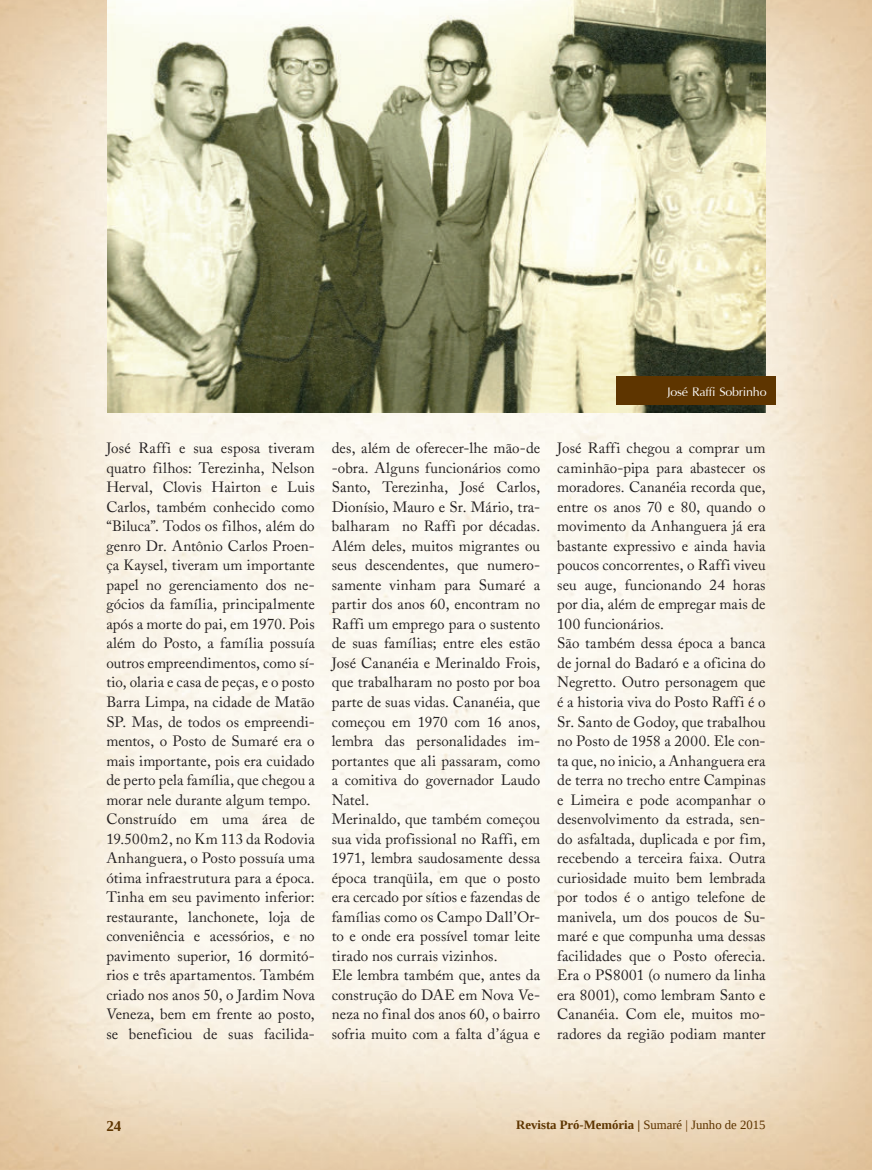
<style>
.page{position:relative;width:872px;height:1170px;background:#fff}
.page>*{position:absolute;margin:0;border:0;box-sizing:border-box;transform-origin:0 0}
.t1{font:19.5px "Iris UPC";letter-spacing:-.01em;color:#fff}
.t2{font:15px/19.5px "Adobe Caslon";letter-spacing:.005em;color:#231f20}
.t3{font:700 15px "Liberation Serif";color:#5e3500}
.t4{font:700 12.75px "Liberation Serif";color:#5e3500}
.s1{font-weight:400}
</style>
<div class="page">
<img style="left:0;top:0;width:872px;height:1169px">
<img style="left:107px;top:0;width:658px;height:412px">
<div style="left:616px;top:376px;width:159px;height:28px;background:#5e3500"></div>
<h1 class="t1" style="left:667px;top:383px;width:101px">José Raffi Sobrinho</h1>
<p class="t2" style="left:106px;top:438px;width:210px">José Raffi e sua esposa tiveram quatro filhos: Terezinha, Nelson<br>Herval, Clovis Hairton e Luis<br>Carlos, também conhecido como “Biluca”. Todos os filhos, além do genro Dr. Antônio Carlos Proen&shy;ça Kaysel, tiveram um importante papel no gerenciamento dos ne&shy;gócios da família, principalmente após a morte do pai, em 1970. Pois além do Posto, a família possuía outros empreendimentos, como sí&shy;tio, olaria e casa de peças, e o posto<br>Barra Limpa, na cidade de Matão<br>SP. Mas, de todos os empreendi&shy;mentos, o Posto de Sumaré era o mais importante, pois era cuidado de perto pela família, que chegou a morar nele durante algum tempo.<br>Construído em uma área de<br>19.500m2, no Km 113 da Rodovia<br>Anhanguera, o Posto possuía uma ótima infraestrutura para a época.<br>Tinha em seu pavimento inferior: restaurante, lanchonete, loja de conveniência e acessórios, e no pavimento superior, 16 dormitó&shy;rios e três apartamentos. Também criado nos anos 50, o Jardim Nova<br>Veneza, bem em frente ao posto, se beneficiou de suas facilida-</p>
<p class="t2" style="left:557px;top:438px;width:210px">José Raffi chegou a comprar um caminhão-pipa para abastecer os moradores. Cananéia recorda que, entre os anos 70 e 80, quando o movimento da Anhanguera já era bastante expressivo e ainda havia poucos concorrentes, o Raffi viveu seu auge, funcionando 24 horas por dia, além de empregar mais de<br>100 funcionários.<br>São também dessa época a banca de jornal do Badaró e a oficina do<br>Negretto. Outro personagem que é a historia viva do Posto Raffi é o<br>Sr. Santo de Godoy, que trabalhou no Posto de 1958 a 2000. Ele con&shy;ta que, no inicio, a Anhanguera era de terra no trecho entre Campinas e Limeira e pode acompanhar o desenvolvimento da estrada, sen&shy;do asfaltada, duplicada e por fim, recebendo a terceira faixa. Outra curiosidade muito bem lembrada por todos é o antigo telefone de manivela, um dos poucos de Su&shy;maré e que compunha uma dessas facilidades que o Posto oferecia.<br>Era o PS8001 (o numero da linha era 8001), como lembram Santo e<br>Cananéia. Com ele, muitos mo&shy;radores da região podiam manter</p>
<p class="t2" style="left:332px;top:438px;width:210px">des, além de oferecer-lhe mão-de -obra. Alguns funcionários como<br>Santo, Terezinha, José Carlos,<br>Dionísio, Mauro e Sr. Mário, tra&shy;balharam no Raffi por décadas.<br>Além deles, muitos migrantes ou seus descendentes, que numero&shy;samente vinham para Sumaré a partir dos anos 60, encontram no<br>Raffi um emprego para o sustento de suas famílias; entre eles estão<br>José Cananéia e Merinaldo Frois, que trabalharam no posto por boa parte de suas vidas. Cananéia, que começou em 1970 com 16 anos, lembra das personalidades im&shy;portantes que ali passaram, como a comitiva do governador Laudo<br>Natel.<br>Merinaldo, que também começou sua vida profissional no Raffi, em<br>1971, lembra saudosamente dessa época tranqüila, em que o posto era cercado por sítios e fazendas de famílias como os Campo Dall’Or&shy;to e onde era possível tomar leite tirado nos currais vizinhos.<br>Ele lembra também que, antes da construção do DAE em Nova Ve&shy;neza no final dos anos 60, o bairro sofria muito com a falta d’água e</p>
<p class="t3" style="left:106px;top:1120px;width:17px">24</p>
<p class="t4" style="left:516px;top:1120px;width:251px">Revista Pró-Memória | <span class="s1">Sumaré | Junho de 2015</span></p>
</div>
